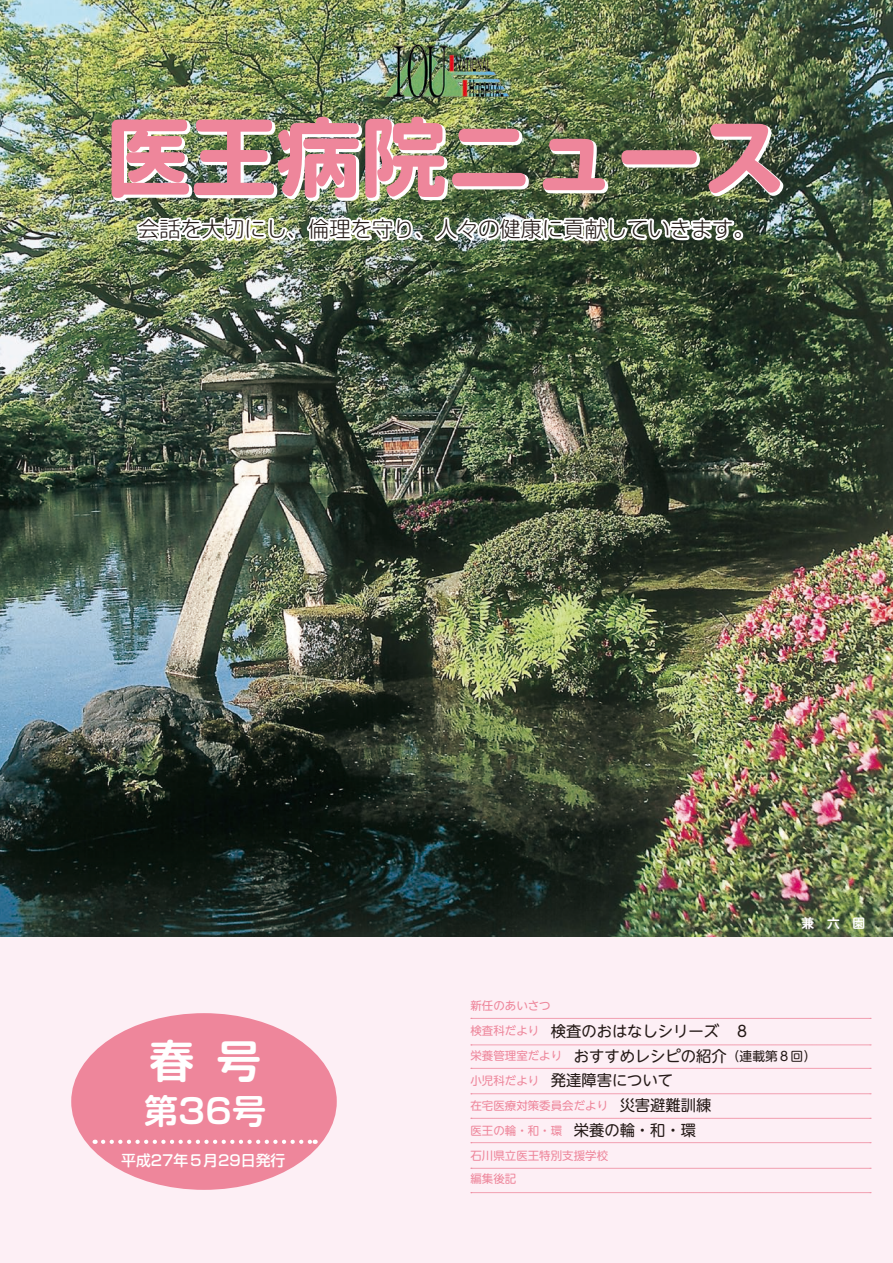
<style>
.page{position:relative;width:893px;height:1263px;background:#fff}
.page>*{position:absolute;margin:0;border:0;box-sizing:border-box;transform-origin:0 0}
.t1{font:700 85.05px "Soft Go Std";color:#fff}
.t2{font:700 44.7px "Soft Go Std De";color:#fff}
.t3{font:700 34.05px "Soft Go Std De";color:#fff}
.t4{font:300 21.3px "Soft Go Std";color:#231916}
.t5{font:15.3px/24.9px "UD Shin M Go Pro";color:#231916}
.t6{font:500 14.85px "Soft Go Std";color:#fff}
.t7{font:700 12.75px "UD Shin M Go Pro De";color:#fff}
.t8{font:11.55px/24.9px "UD Shin M Go Pro";color:#ee869b}
.s1{font-size:11.55px;color:#ee869b}
.s2{font-size:12.75px}
.s3{font-size:15.3px;color:#231916}
</style>
<div class="page">
<div style="left:0;top:935px;width:893px;height:328px;background:#fdeff5"></div>
<svg style="left:471px;top:1045px;width:400px;height:1px"></svg>
<svg style="left:471px;top:1068px;width:400px;height:1px"></svg>
<svg style="left:471px;top:1093px;width:400px;height:1px"></svg>
<svg style="left:471px;top:1118px;width:400px;height:1px"></svg>
<svg style="left:471px;top:1142px;width:400px;height:1px"></svg>
<svg style="left:471px;top:1168px;width:400px;height:1px"></svg>
<svg style="left:471px;top:1192px;width:400px;height:1px"></svg>
<svg style="left:471px;top:1018px;width:400px;height:1px"></svg>
<img style="left:0;top:0;width:893px;height:936px">
<div style="left:71px;top:1013px;width:266px;height:177px;background:#ee869b;border-radius:50%"></div>
<img style="left:111px;top:0;width:673px;height:310px">
<svg style="left:103px;top:1140px;width:213px;height:4px"></svg>
<h1 class="t1" style="left:108px;top:99px;width:682px">医王病院ニュース</h1>
<h3 class="t4" style="left:138px;top:214px;width:618px">会話を大切にし、倫理を守り、人々の健康に貢献していきます。</h3>
<p class="t7" style="left:801px;top:912px;width:65px">兼　六　園</p>
<h2 class="t2" style="left:149px;top:1029px;width:113px">春 号</h2>
<h3 class="t3" style="left:144px;top:1087px;width:124px">第36号</h3>
<p class="t6" style="left:121px;top:1149px;width:166px">平成27年５月29日発行</p>
<p class="t8" style="left:470px;top:993px;width:82px">新任のあいさつ</p>
<h3 class="t5" style="left:470px;top:1017px;width:347px"><span class="s1">検査科だより</span> 検査のおはなしシリーズ　８<br><span class="s1">栄養管理室だより</span> おすすめレシピの紹介<span class="s2">（連載第８回）</span><span class="s1">小児科だより</span> 発達障害について</h3>
<p class="t8" style="left:470px;top:1092px;width:243px">在宅医療対策委員会だより <span class="s3">災害避難訓練</span>医王の輪・和・環　<span class="s3">栄養の輪・和・環<br></span>石川県立医王特別支援学校</p>
<p class="t8" style="left:470px;top:1165px;width:47px">編集後記</p>
</div>
